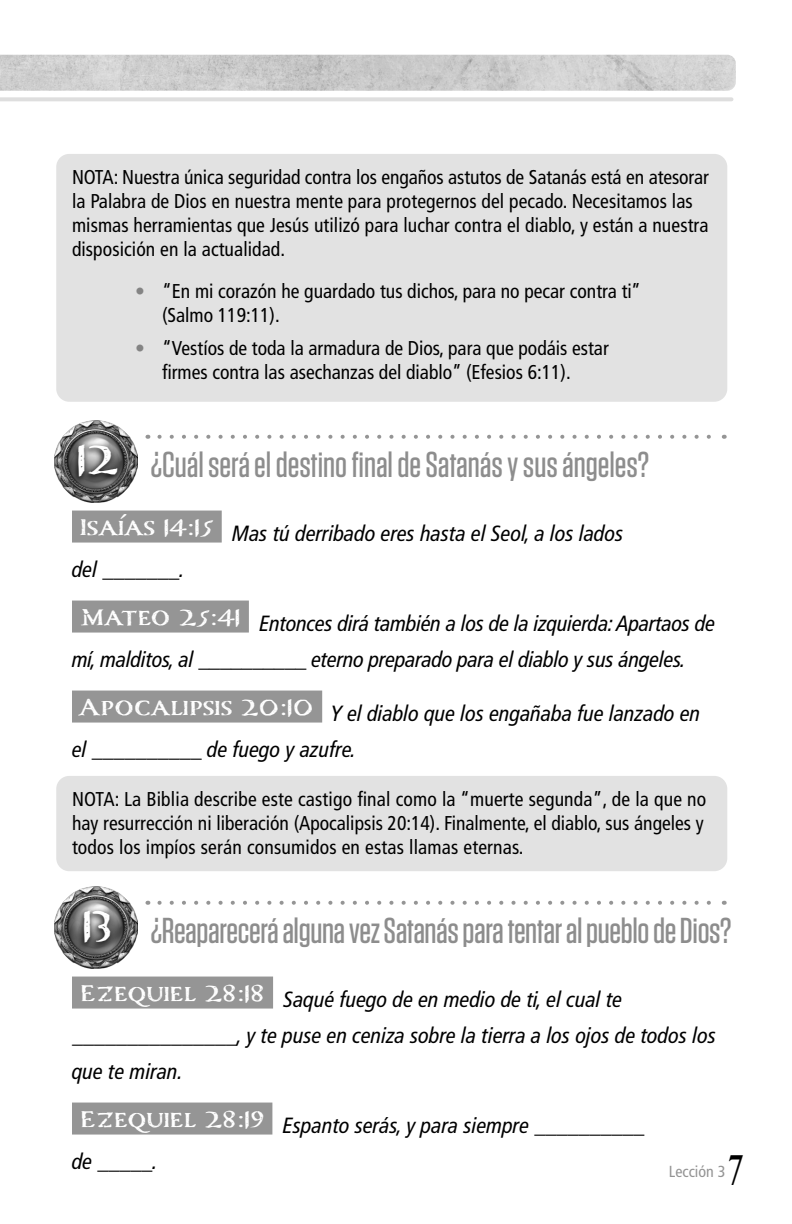
<style>
.page{position:relative;width:792px;height:1224px;background:#fff}
.page>*{position:absolute;margin:0;border:0;box-sizing:border-box;transform-origin:0 0}
.Compass_Numbers{font:700 50px "Carta Marina";color:#fff}
.t1{font:44px "Desire Pro";color:#000}
.Questions_1{font:500 36px "Tungsten";letter-spacing:-.01em;color:#8d8d8d}
.Scripture_with_blanks{font:italic condensed 22px/36px "Frutiger LT Pro";color:#000}
.NOTE{font:condensed 20px/24px "Frutiger LT Pro";color:#000}
.t2{font:condensed 16px "Frutiger LT Pro";color:#949494}
.s1{color:#959595}
</style>
<div class="page">
<img style="left:0;top:55px;width:736px;height:36px">
<hr style="left:0;top:97px;width:732px;height:4px;background:#dedede">
<div style="left:72px;top:511px;width:150px;height:32px;background:#959595"></div>
<div style="left:72px;top:601px;width:177px;height:32px;background:#959595"></div>
<div style="left:72px;top:691px;width:250px;height:32px;background:#959595"></div>
<div style="left:72px;top:977px;width:201px;height:32px;background:#959595"></div>
<div style="left:72px;top:1103px;width:200px;height:32px;background:#959595"></div>
<img style="left:54px;top:420px;width:83px;height:83px">
<div style="left:71px;top:441px;width:52px;height:44px;background:#000;opacity:.75"></div>
<img style="left:54px;top:886px;width:83px;height:83px">
<div style="left:77px;top:908px;width:38px;height:43px;background:#000;opacity:.75"></div>
<div style="left:56px;top:154px;width:671px;height:248px;background:#e2e2e2;border-radius:13px"></div>
<svg style="left:159px;top:435px;width:552px;height:4px"></svg>
<div style="left:56px;top:776px;width:671px;height:95px;background:#e2e2e2;border-radius:13px"></div>
<svg style="left:159px;top:901px;width:552px;height:4px"></svg>
<p class="NOTE" style="left:72px;top:165px;width:639px">NOTA: Nuestra única seguridad contra los engaños astutos de Satanás está en atesorar la Palabra de Dios en nuestra mente para protegernos del pecado. Necesitamos las mismas herramientas que Jesús utilizó para luchar contra el diablo, y están a nuestra disposición en la actualidad.</p>
<p class="NOTE" style="left:162px;top:279px;width:480px;text-indent:-27px"><span class="s1">•</span> “En mi corazón he guardado tus dichos, para no pecar contra ti” (Salmo 119:11).</p>
<p class="NOTE" style="left:135px;top:336px;width:475px;text-align:center"><span class="s1">•</span> “Vestíos de toda la armadura de Dios, para que podáis estar firmes contra las asechanzas del diablo” (Efesios 6:11).</p>
<p class="Compass_Numbers" style="left:77px;top:430px;width:43px">12</p>
<p class="Questions_1" style="left:151px;top:445px;width:500px">¿Cuál será el destino final de Satanás y sus ángeles?</p>
<p class="Scripture_with_blanks" style="left:72px;top:515px;width:553px;text-indent:8px"><sup>Isaías</sup> <sup>14:15</sup> Mas tú derribado eres hasta el Seol, a los lados del _______.</p>
<p class="Scripture_with_blanks" style="left:72px;top:605px;width:645px;text-indent:8px"><sup>Mateo</sup> <sup>25:41</sup> Entonces dirá también a los de la izquierda: Apartaos de mí, malditos, al __________ eterno preparado para el diablo y sus ángeles.</p>
<p class="Scripture_with_blanks" style="left:72px;top:695px;width:630px"><sup>Apocalipsis</sup> <sup>20:10</sup> Y el diablo que los engañaba fue lanzado en el __________ de fuego y azufre.</p>
<p class="NOTE" style="left:72px;top:787px;width:636px">NOTA: La Biblia describe este castigo final como la “muerte segunda”, de la que no hay resurrección ni liberación (Apocalipsis 20:14). Finalmente, el diablo, sus ángeles y todos los impíos serán consumidos en estas llamas eternas.</p>
<p class="Compass_Numbers" style="left:82px;top:895px;width:32px">13</p>
<p class="Questions_1" style="left:151px;top:911px;width:582px">¿Reaparecerá alguna vez Satanás para tentar al pueblo de Dios?</p>
<p class="Scripture_with_blanks" style="left:72px;top:981px;width:646px;text-indent:8px"><sup>Ezequiel</sup> <sup>28:18</sup> Saqué fuego de en medio de ti, el cual te _______________, y te puse en ceniza sobre la tierra a los ojos de todos los que te miran.</p>
<p class="Scripture_with_blanks" style="left:72px;top:1107px;width:574px;text-indent:8px"><sup>Ezequiel</sup> <sup>28:19</sup> Espanto serás, y para siempre __________ de _____.</p>
<p class="t2" style="left:669px;top:1162px;width:58px">Lección 3</p>
<h2 class="t1" style="left:729px;top:1144px;width:15px">7</h2>
</div>
